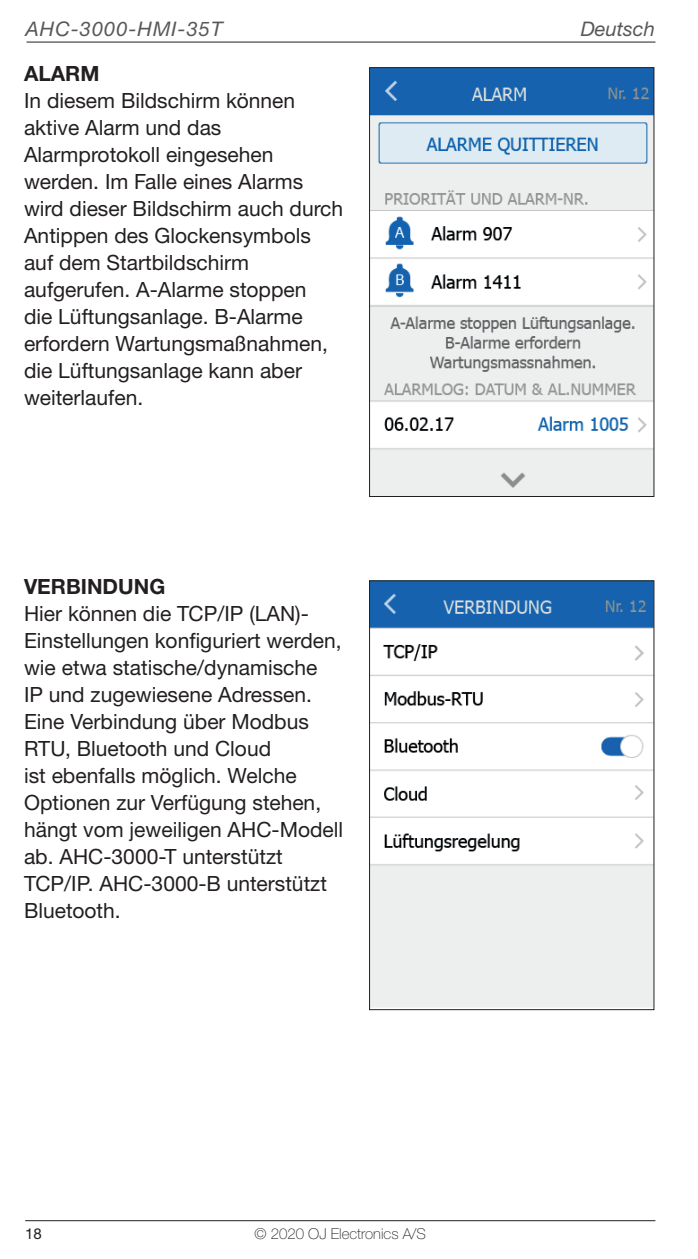
<style>
.page{position:relative;width:698px;height:1259px;background:#fff}
.page>*{position:absolute;margin:0;border:0;box-sizing:border-box;transform-origin:0 0}
.t1{font:21px/27px "Helvetica Neue LTW1 G";color:#231f20}
.t2{font:700 21px "Helvetica Neue LTW1 G";color:#231f20}
.t3{font:italic 20.1px "Helvetica Neue LTW1 G";letter-spacing:.05em;color:#57585a}
.t4{font:italic 20.1px "Helvetica Neue LTW1 G";color:#57585a}
.t5{font:100 15px "Helvetica Neue LTW1 G";color:#231f20}
.t6{font:15px "Helvetica Neue LTW1 G";color:#231f20}
</style>
<div class="page">
<hr style="left:25px;top:1220px;width:630px;height:1px;background:#231f20">
<hr style="left:26px;top:42px;width:629px;height:1px;background:#231f20">
<img style="left:371px;top:69px;width:281px;height:426px">
<div style="left:369px;top:67px;width:285px;height:430px;border:1px solid #231f20"></div>
<img style="left:371px;top:582px;width:281px;height:425px">
<div style="left:369px;top:580px;width:285px;height:430px;border:1px solid #231f20"></div>
<p class="t3" style="left:26px;top:16px;width:198px">AHC-3000-HMI-35T</p>
<p class="t4" style="left:580px;top:16px;width:76px">Deutsch</p>
<p class="t2" style="left:24px;top:61px;width:77px">ALARM</p>
<p class="t1" style="left:24px;top:87px;width:320px">In diesem Bildschirm können aktive Alarm und das<br>Alarmprotokoll eingesehen werden. Im Falle eines Alarms wird dieser Bildschirm auch durch<br>Antippen des Glockensymbols auf dem Startbildschirm aufgerufen. A-Alarme stoppen<br>die Lüftungsanlage. B-Alarme erfordern Wartungsmaßnahmen, die Lüftungsanlage kann aber weiterlaufen.</p>
<p class="t2" style="left:24px;top:574px;width:143px">VERBINDUNG</p>
<p class="t1" style="left:24px;top:600px;width:320px">Hier können die TCP/IP (LAN)-<br>Einstellungen konfiguriert werden, wie etwa statische/dynamische<br>IP und zugewiesene Adressen.<br>Eine Verbindung über Modbus<br>RTU, Bluetooth und Cloud<br>ist ebenfalls möglich. Welche<br>Optionen zur Verfügung stehen, hängt vom jeweiligen AHC-Modell ab. AHC‑3000-T unterstützt<br>TCP/IP. AHC-3000-B unterstützt<br>Bluetooth.</p>
<p class="t6" style="left:25px;top:1224px;width:18px">18</p>
<p class="t5" style="left:254px;top:1225px;width:173px">© 2020 OJ Electronics A/S</p>
</div>
